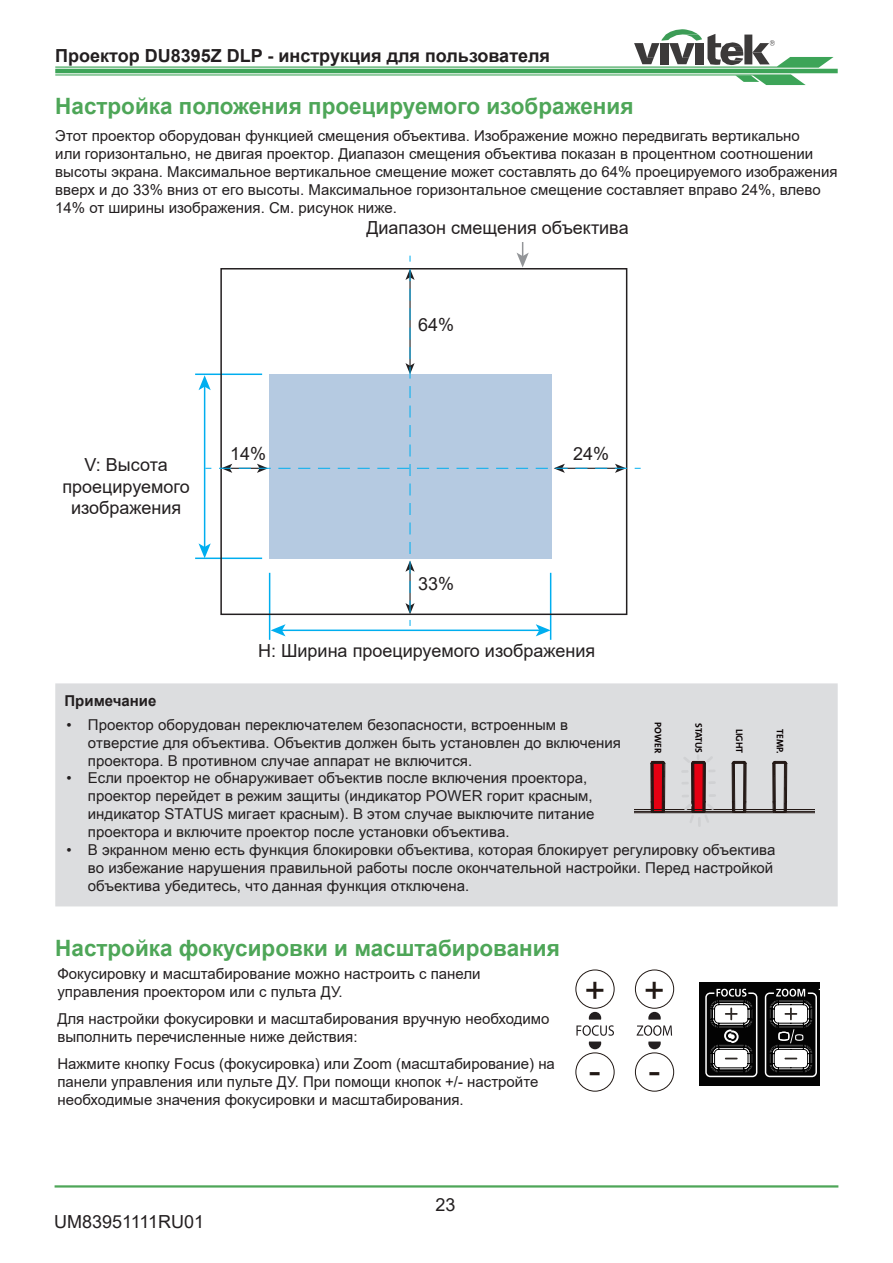
<style>
.page{position:relative;width:893px;height:1263px;background:#fff}
.page>*{position:absolute;margin:0;border:0;box-sizing:border-box;transform-origin:0 0}
.t1{font:36px "Arial";color:#211814}
.Topic_2{font:700 22.5px "Arial";color:#4ea658}
.t2{font:18px/21.6px "Arial";color:#231f20;text-align:center}
.t3{font:700 18px "Arial";color:#231f20}
.Content{font:15px/18px "Arial";color:#231f20}
.t4{font:15px/18px "Arial Unicode MS";color:#231f20}
.Content_Bold{font:700 15px "Arial";color:#231f20}
.t5{font:9.6px "The Sans Bold Caps";letter-spacing:-.005em;color:#070001}
</style>
<div class="page">
<hr style="left:55px;top:69px;width:783px;height:4px;background:#3da458">
<svg style="left:55px;top:74px;width:751px;height:11px"></svg>
<svg style="left:55px;top:29px;width:779px;height:39px"></svg>
<hr style="left:55px;top:1185px;width:783px;height:2px;background:#4ea658">
<hr style="left:195px;top:373px;width:67px;height:2px;background:#00aeef">
<hr style="left:195px;top:557px;width:67px;height:2px;background:#00aeef">
<hr style="left:204px;top:386px;width:1px;height:162px;background:#00aeef">
<svg style="left:199px;top:375px;width:12px;height:15px"></svg>
<svg style="left:199px;top:543px;width:12px;height:15px"></svg>
<hr style="left:269px;top:573px;width:1px;height:67px;background:#00aeef">
<hr style="left:550px;top:573px;width:1px;height:67px;background:#00aeef">
<svg style="left:219px;top:242px;width:422px;height:394px"></svg>
<div style="left:56px;top:684px;width:781px;height:222px;background:#dcdddf"></div>
<hr style="left:55px;top:683px;width:783px;height:2px;background:#dcdddf">
<hr style="left:55px;top:685px;width:2px;height:220px;background:#dcdddf">
<hr style="left:836px;top:685px;width:2px;height:220px;background:#dcdddf">
<hr style="left:55px;top:905px;width:783px;height:1px;background:#dcdddf">
<svg style="left:634px;top:755px;width:181px;height:71px"></svg>
<svg style="left:575px;top:969px;width:99px;height:123px"></svg>
<svg style="left:699px;top:982px;width:121px;height:103px"></svg>
<p class="t3" style="left:55px;top:43px;width:496px">Проектор DU8395Z DLP - инструкция для пользователя</p>
<p class="Topic_2" style="left:55px;top:90px;width:580px">Настройка положения проецируемого изображения</p>
<p class="Content" style="left:55px;top:127px;width:784px">Этот проектор оборудован функцией смещения объектива. Изображение можно передвигать вертикально<br>или горизонтально, не двигая проектор. Диапазон смещения объектива показан в процентном соотношении высоты экрана. Максимальное вертикальное смещение может составлять до 64% проецируемого изображения вверх и до 33% вниз от его высоты. Максимальное горизонтальное смещение составляет вправо 24%, влево 14% от ширины изображения. См. рисунок ниже.</p>
<p class="t2" style="left:366px;top:217px;width:264px">Диапазон смещения объектива</p>
<p class="t2" style="left:418px;top:314px;width:38px">64%</p>
<p class="t2" style="left:62px;top:454px;width:129px">V: Высота проецируемого изображения</p>
<p class="t2" style="left:230px;top:443px;width:38px">14%</p>
<p class="t2" style="left:573px;top:443px;width:38px">24%</p>
<p class="t2" style="left:418px;top:573px;width:38px">33%</p>
<p class="t2" style="left:258px;top:640px;width:339px">H: Ширина проецируемого изображения</p>
<p class="Content_Bold" style="left:65px;top:690px;width:93px">Примечание</p>
<p class="t4" style="left:88px;top:715px;width:535px;text-indent:-21px">• Проектор оборудован переключателем безопасности, встроенным в отверстие для объектива. Объектив должен быть установлен до включения проектора. В противном случае аппарат не включится.</p>
<p class="t5" style="left:666px;top:722px;width:32px;rotate:90deg">POWER</p>
<p class="t5" style="left:707px;top:723px;width:32px;rotate:90deg">STATUS</p>
<p class="t5" style="left:747px;top:729px;width:26px;rotate:90deg">LIGHT</p>
<p class="t5" style="left:788px;top:729px;width:26px;rotate:90deg">TEMP.</p>
<p class="t4" style="left:88px;top:769px;width:508px;text-indent:-21px">• Если проектор не обнаруживает объектив после включения проектора, проектор перейдет в режим защиты (индикатор POWER горит красным, индикатор STATUS мигает красным). В этом случае выключите питание проектора и включите проектор после установки объектива.</p>
<p class="t4" style="left:88px;top:840px;width:689px;text-indent:-21px">• В экранном меню есть функция блокировки объектива, которая блокирует регулировку объектива во избежание нарушения правильной работы после окончательной настройки. Перед настройкой объектива убедитесь, что данная функция отключена.</p>
<p class="Topic_2" style="left:55px;top:932px;width:506px">Настройка фокусировки и масштабирования</p>
<p class="Content" style="left:57px;top:965px;width:425px">Фокусировку и масштабирование можно настроить с панели управления проектором или с пульта ДУ.</p>
<p class="Content" style="left:57px;top:1010px;width:494px">Для настройки фокусировки и масштабирования вручную необходимо выполнить перечисленные ниже действия:</p>
<p class="Content" style="left:57px;top:1055px;width:499px">Нажмите кнопку Focus (фокусировка) или Zoom (масштабирование) на панели управления или пульте ДУ. При помощи кнопок +/- настройте необходимые значения фокусировки и масштабирования.</p>
<p class="t1" style="left:584px;top:967px;width:82px">+ +</p>
<p class="t1" style="left:589px;top:1047px;width:73px">- -</p>
<p class="t2" style="left:54px;top:1211px;width:152px">UM83951111RU01</p>
<p class="t2" style="left:435px;top:1194px;width:22px">23</p>
</div>
